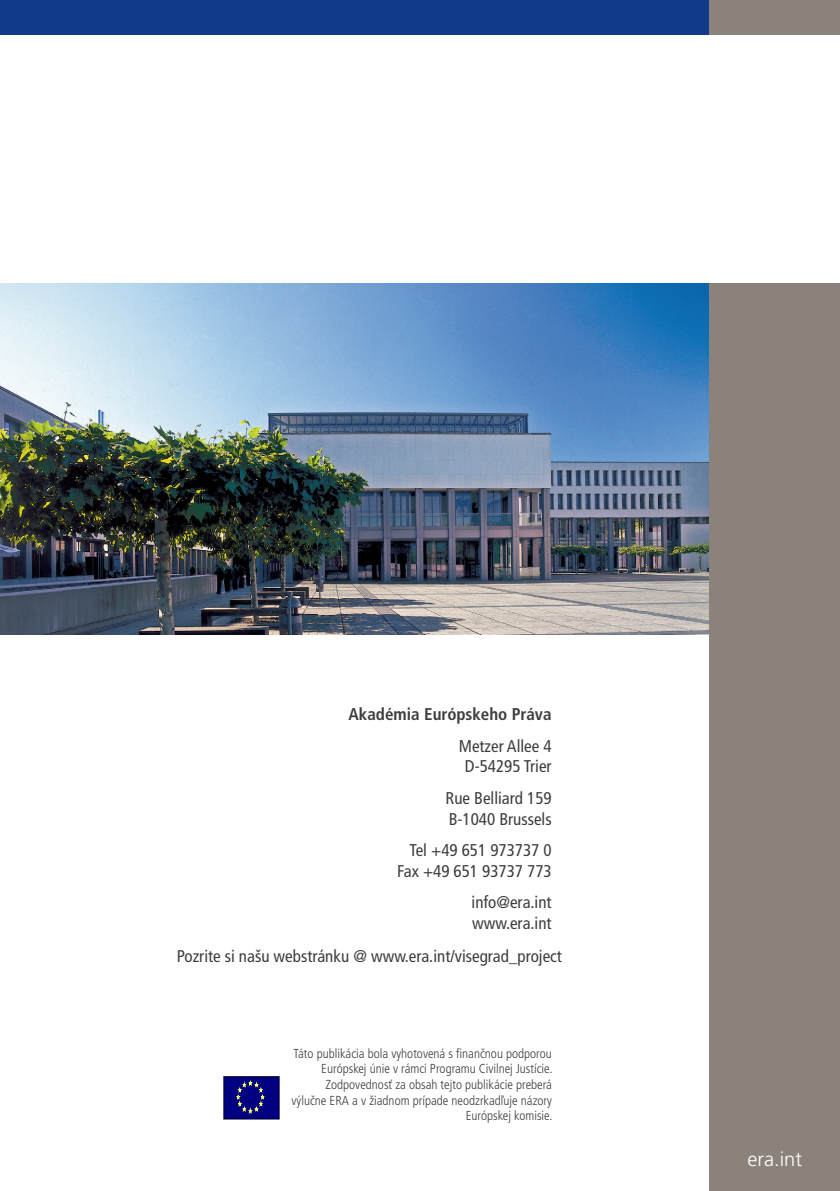
<style>
.page{position:relative;width:840px;height:1191px;background:#fff}
.page>*{position:absolute;margin:0;border:0;box-sizing:border-box;transform-origin:0 0}
.t1{font:300 20px "Frutiger LT";color:#fff}
.t2{font:condensed 17px/20.4px "Frutiger LTCE";color:#3e3e3f}
.t3{font:700 condensed 17px "Frutiger LTCE";color:#3e3e3f}
.t4{font:300 condensed 13px/15.6px "Frutiger LTCE";color:#3e3e3f;text-align:right}
</style>
<div class="page">
<div style="left:0;top:0;width:709px;height:34px;background:#103b8a"></div>
<div style="left:709px;top:0;width:130px;height:34px;background:#8b827b"></div>
<img style="left:0;top:283px;width:709px;height:351px">
<div style="left:709px;top:283px;width:130px;height:908px;background:#8b827b"></div>
<div style="left:224px;top:1077px;width:55px;height:41px;background:#000080"></div>
<div style="left:223px;top:1076px;width:56px;height:43px;border:2px solid #00004c"></div>
<svg style="left:236px;top:1080px;width:28px;height:33px"></svg>
<h2 class="t3" style="left:348px;top:704px;width:204px">Akadémia Európskeho Práva</h2>
<h2 class="t2" style="left:458px;top:736px;width:94px;text-align:center">Metzer Allee 4<br>D-54295 Trier</h2>
<h2 class="t2" style="left:445px;top:788px;width:107px">Rue Belliard 159<br>B-1040 Brussels</h2>
<h2 class="t2" style="left:397px;top:840px;width:156px;text-align:right">Tel +49 651 973737 0<br>Fax +49 651 93737 773</h2>
<h2 class="t2" style="left:471px;top:892px;width:82px">info@era.int www.era.int</h2>
<h2 class="t2" style="left:177px;top:946px;width:386px">Pozrite si našu webstránku @ www.era.int/visegrad_project</h2>
<p class="t4" style="left:291px;top:1045px;width:262px">Táto publikácia bola vyhotovená s finančnou podporou Európskej únie v rámci Programu Civilnej Justície.<br>Zodpovednosť za obsah tejto publikácie preberá výlučne ERA a v žiadnom prípade neodzrkadľuje názory Európskej komisie.</p>
<h1 class="t1" style="left:747px;top:1147px;width:56px">era.int</h1>
</div>
